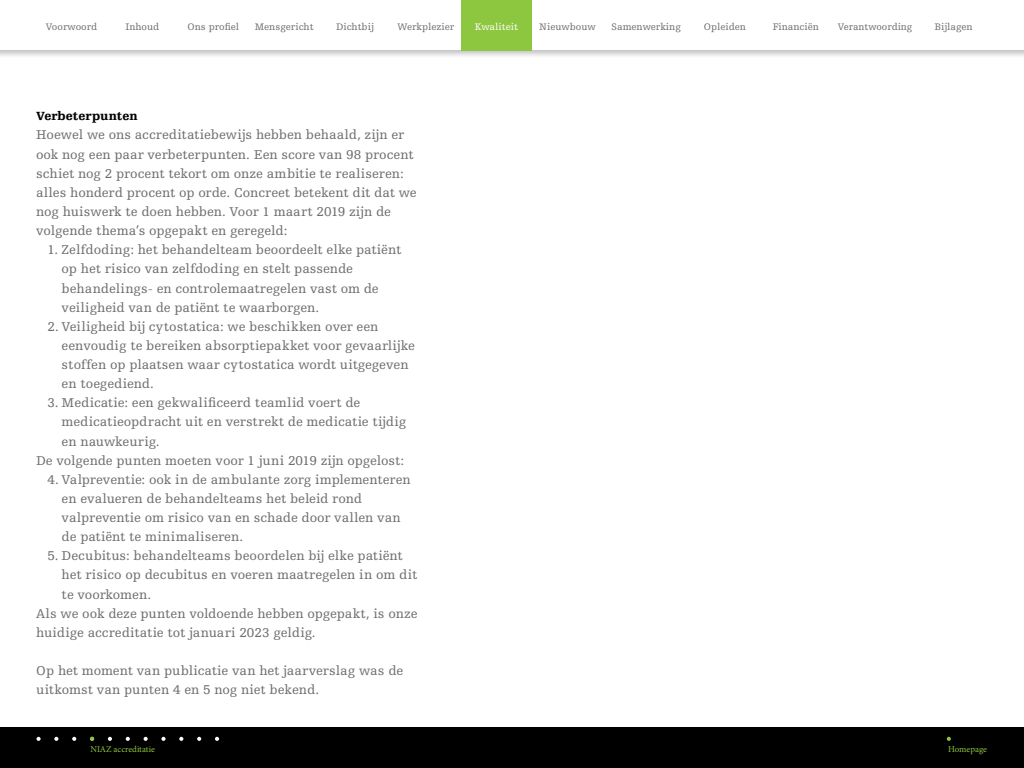
<style>
.page{position:relative;width:1024px;height:768px;background:#fff}
.page>*{position:absolute;margin:0;border:0;box-sizing:border-box;transform-origin:0 0}
.t1{font:13.5px/19.1px "Egyptienne FLT Std";color:#6d6e71}
.t2{font:900 12.5px "Egyptienne FLT Std";color:#000}
.t3{font:10px "Egyptienne FLT Std";color:#6d6e71}
.t4{font:10px "Egyptienne FLT Std";color:#fff}
.t5{font:9px "Minion Pro";color:#8dc63f}
</style>
<div class="page">
<div style="left:0;top:0;width:1024px;height:59px;background:#000;opacity:.25"></div>
<div style="left:0;top:0;width:1024px;height:50px;background:#fff"></div>
<div style="left:0;top:728px;width:1024px;height:40px;background:#000"></div>
<svg style="left:947px;top:737px;width:4px;height:4px"></svg>
<svg style="left:36px;top:737px;width:5px;height:4px"></svg>
<svg style="left:54px;top:737px;width:4px;height:4px"></svg>
<svg style="left:72px;top:737px;width:4px;height:4px"></svg>
<svg style="left:108px;top:737px;width:4px;height:4px"></svg>
<svg style="left:126px;top:737px;width:4px;height:4px"></svg>
<svg style="left:144px;top:737px;width:4px;height:4px"></svg>
<svg style="left:161px;top:737px;width:5px;height:4px"></svg>
<svg style="left:179px;top:737px;width:4px;height:4px"></svg>
<svg style="left:197px;top:737px;width:4px;height:4px"></svg>
<svg style="left:215px;top:737px;width:4px;height:4px"></svg>
<svg style="left:90px;top:737px;width:4px;height:4px"></svg>
<div style="left:461px;top:0;width:71px;height:50px;background:#8dc63f"></div>
<p class="t3" style="left:46px;top:21px;width:53px">Voorwoord</p>
<p class="t3" style="left:125px;top:21px;width:35px">Inhoud</p>
<p class="t3" style="left:188px;top:21px;width:53px">Ons profiel</p>
<p class="t3" style="left:255px;top:21px;width:60px">Mensgericht</p>
<p class="t3" style="left:336px;top:21px;width:39px">Dichtbij</p>
<p class="t3" style="left:398px;top:21px;width:58px">Werkplezier</p>
<p class="t4" style="left:475px;top:21px;width:45px">Kwaliteit</p>
<p class="t3" style="left:539px;top:21px;width:58px">Nieuwbouw</p>
<p class="t3" style="left:612px;top:21px;width:71px">Samenwerking</p>
<p class="t3" style="left:704px;top:21px;width:44px">Opleiden</p>
<p class="t3" style="left:773px;top:21px;width:48px">Financiën</p>
<p class="t3" style="left:838px;top:21px;width:76px">Verantwoording</p>
<p class="t3" style="left:934px;top:21px;width:40px">Bijlagen</p>
<p class="t2" style="left:36px;top:109px;width:103px">Verbeterpunten</p>
<p class="t1" style="left:36px;top:126px;width:382px">Hoewel we ons accreditatiebewijs hebben behaald, zijn er ook nog een paar verbeterpunten. Een score van 98 procent schiet nog 2 procent tekort om onze ambitie te realiseren: alles honderd procent op orde. Concreet betekent dit dat we nog huiswerk te doen hebben. Voor 1 maart 2019 zijn de volgende thema’s opgepakt en geregeld:</p>
<p class="t1" style="left:62px;top:240px;width:341px;text-indent:-14px">1. Zelfdoding: het behandelteam beoordeelt elke patiënt op het risico van zelfdoding en stelt passende behandelings- en controlemaatregelen vast om de veiligheid van de patiënt te waarborgen.</p>
<p class="t1" style="left:62px;top:317px;width:355px;text-indent:-14px">2. Veiligheid bij cytostatica: we beschikken over een eenvoudig te bereiken absorptiepakket voor gevaarlijke stoffen op plaatsen waar cytostatica wordt uitgegeven en toegediend.</p>
<p class="t1" style="left:47px;top:394px;width:314px">3. Medicatie: een gekwalificeerd teamlid voert de</p>
<p class="t1" style="left:62px;top:413px;width:346px">medicatieopdracht uit en verstrekt de medicatie tijdig</p>
<p class="t1" style="left:62px;top:432px;width:100px">en nauwkeurig.</p>
<p class="t1" style="left:36px;top:451px;width:370px">De volgende punten moeten voor 1 juni 2019 zijn opgelost:</p>
<p class="t1" style="left:62px;top:470px;width:351px;text-indent:-14px">4. Valpreventie: ook in de ambulante zorg implementeren en evalueren de behandelteams het beleid rond valpreventie om risico van en schade door vallen van de patiënt te minimaliseren.</p>
<p class="t1" style="left:47px;top:547px;width:357px">5. Decubitus: behandelteams beoordelen bij elke patiënt</p>
<p class="t1" style="left:62px;top:566px;width:357px">het risico op decubitus en voeren maatregelen in om dit</p>
<p class="t1" style="left:62px;top:585px;width:91px">te voorkomen.</p>
<p class="t1" style="left:36px;top:604px;width:383px">Als we ook deze punten voldoende hebben opgepakt, is onze</p>
<p class="t1" style="left:36px;top:623px;width:281px">huidige accreditatie tot januari 2023 geldig.</p>
<p class="t1" style="left:36px;top:661px;width:369px">Op het moment van publicatie van het jaarverslag was de uitkomst van punten 4 en 5 nog niet bekend.</p>
<p class="t5" style="left:90px;top:743px;width:66px">NIAZ accreditatie</p>
<p class="t5" style="left:948px;top:743px;width:40px">Homepage</p>
</div>
